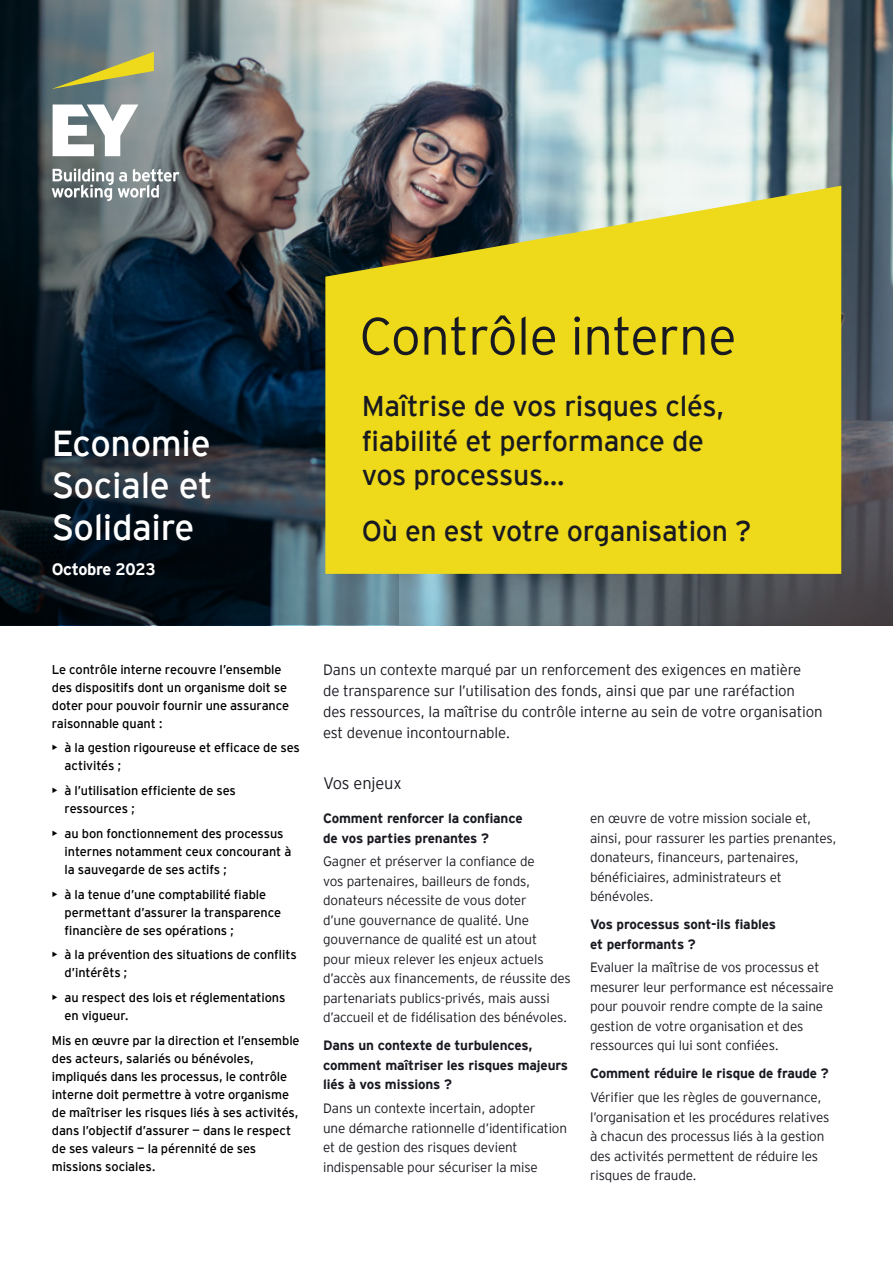
<style>
.page{position:relative;width:893px;height:1263px;background:#fff}
.page>*{position:absolute;margin:0;border:0;box-sizing:border-box;transform-origin:0 0}
.t1{font:300 52.5px "EY Interstate";letter-spacing:-.01em;color:#191a21}
.t2{font:36px/42px "EY Interstate";letter-spacing:-.01em;color:#fff;text-align:justify}
.t3{font:28.5px/34.5px "EY Interstate";letter-spacing:-.01em;color:#191a21}
.t4{font:700 16.5px "EY Interstate";letter-spacing:-.02em;color:#fff}
.t5{font:300 16.5px "EY Interstate";letter-spacing:-.01em;color:#191a21}
.t6{font:300 15px/21px "EY Interstate";letter-spacing:-.01em;color:#191a21}
.t7{font:300 13.5px/19.5px "EY Interstate";letter-spacing:-.01em;color:#191a21}
.t8{font:700 13.5px/19.5px "EY Interstate";letter-spacing:-.01em;color:#191a21}
.t9{font:12.75px/18px "EY Interstate";letter-spacing:-.01em;color:#000}
</style>
<div class="page">
<img style="left:399px;top:0;width:494px;height:625px">
<svg style="left:0;top:0;width:399px;height:625px;background:#37444c"></svg>
<svg style="left:52px;top:52px;width:102px;height:37px;background:#8e9566"></svg>
<svg style="left:52px;top:104px;width:127px;height:97px"></svg>
<svg style="left:325px;top:186px;width:516px;height:388px;background:#decd25"></svg>
<h2 class="t2" style="left:52px;top:420px;width:162px">Economie Sociale et Solidaire</h2>
<p class="t4" style="left:52px;top:557px;width:105px">Octobre 2023</p>
<h1 class="t1" style="left:359px;top:299px;width:379px">Contrôle interne</h1>
<h3 class="t3" style="left:362px;top:387px;width:365px">Maîtrise de vos risques clés, fiabilité et performance de vos processus…</h3>
<h3 class="t3" style="left:362px;top:512px;width:391px">Où en est votre organisation ?</h3>
<p class="t9" style="left:52px;top:659px;width:239px">Le contrôle interne recouvre l’ensemble des dispositifs dont un organisme doit se doter pour pouvoir fournir une assurance raisonnable quant :</p>
<p class="t9" style="left:65px;top:738px;width:237px;text-indent:-13px">• à la gestion rigoureuse et efficace de ses activités ;</p>
<p class="t9" style="left:65px;top:781px;width:173px;text-indent:-13px">• à l’utilisation efficiente de ses ressources ;</p>
<p class="t9" style="left:65px;top:823px;width:228px;text-indent:-13px">• au bon fonctionnement des processus internes notamment ceux concourant à la sauvegarde de ses actifs ;</p>
<p class="t9" style="left:65px;top:884px;width:218px;text-indent:-13px">• à la tenue d’une comptabilité fiable permettant d’assurer la transparence financière de ses opérations ;</p>
<p class="t9" style="left:65px;top:945px;width:234px;text-indent:-13px">• à la prévention des situations de conflits d’intérêts ;</p>
<p class="t9" style="left:65px;top:988px;width:222px;text-indent:-13px">• au respect des lois et réglementations en vigueur.</p>
<p class="t9" style="left:52px;top:1031px;width:249px">Mis en œuvre par la direction et l’ensemble des acteurs, salariés ou bénévoles, impliqués dans les processus, le contrôle interne doit permettre à votre organisme de maîtriser les risques liés à ses activités, dans l’objectif d’assurer — dans le respect de ses valeurs — la pérennité de ses missions sociales.</p>
<p class="t6" style="left:323px;top:659px;width:501px">Dans un contexte marqué par un renforcement des exigences en matière<br>de transparence sur l’utilisation des fonds, ainsi que par une raréfaction<br>des ressources, la maîtrise du contrôle interne au sein de votre organisation est devenue incontournable.</p>
<p class="t5" style="left:323px;top:771px;width:80px">Vos enjeux</p>
<p class="t8" style="left:323px;top:808px;width:201px">Comment renforcer la confiance de vos parties prenantes ?</p>
<p class="t7" style="left:323px;top:851px;width:249px">Gagner et préserver la confiance de<br>vos partenaires, bailleurs de fonds, donateurs nécessite de vous doter<br>d’une gouvernance de qualité. Une gouvernance de qualité est un atout<br>pour mieux relever les enjeux actuels d’accès aux financements, de réussite des partenariats publics-privés, mais aussi d’accueil et de fidélisation des bénévoles.</p>
<p class="t8" style="left:323px;top:1035px;width:246px">Dans un contexte de turbulences, comment maîtriser les risques majeurs liés à vos missions ?</p>
<p class="t7" style="left:323px;top:1098px;width:246px">Dans un contexte incertain, adopter<br>une démarche rationnelle d’identification et de gestion des risques devient indispensable pour sécuriser la mise</p>
<p class="t7" style="left:590px;top:808px;width:248px">en œuvre de votre mission sociale et, ainsi, pour rassurer les parties prenantes, donateurs, financeurs, partenaires, bénéficiaires, administrateurs et bénévoles.</p>
<p class="t8" style="left:590px;top:914px;width:187px">Vos processus sont-ils fiables et performants ?</p>
<p class="t7" style="left:590px;top:957px;width:245px">Evaluer la maîtrise de vos processus et mesurer leur performance est nécessaire pour pouvoir rendre compte de la saine gestion de votre organisation et des ressources qui lui sont confiées.</p>
<p class="t8" style="left:590px;top:1063px;width:240px">Comment réduire le risque de fraude ?</p>
<p class="t7" style="left:590px;top:1087px;width:241px">Vérifier que les règles de gouvernance, l’organisation et les procédures relatives à chacun des processus liés à la gestion des activités permettent de réduire les risques de fraude.</p>
</div>
